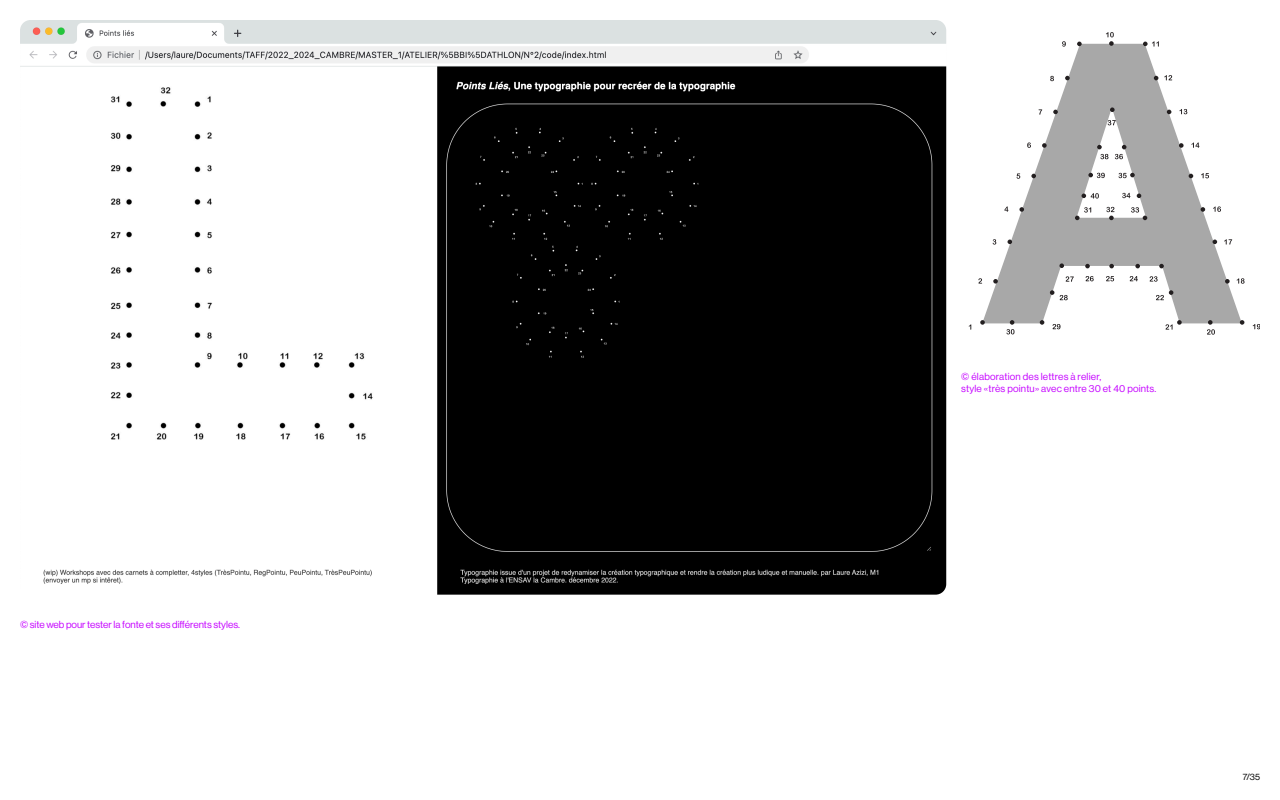
<style>
.page{position:relative;width:1280px;height:800px;background:#fff}
.page>*{position:absolute;margin:0;border:0;box-sizing:border-box;transform-origin:0 0}
.t1{font:700 388.5px "Helvetica";color:#a8a8a8}
.t2{font:10px "N Haas Grotesk DS Pro 55 Rg";letter-spacing:.01em;color:#c605ff}
.t3{font:9px "N Haas Grotesk DS Pro 55 Rg";color:#000}
</style>
<div class="page">
<img style="left:20px;top:20px;width:926px;height:575px">
<div style="left:814px;top:47px;width:129px;height:18px;background:#fff"></div>
<svg style="left:980px;top:320px;width:5px;height:5px"></svg>
<svg style="left:993px;top:279px;width:5px;height:5px"></svg>
<svg style="left:1159px;top:264px;width:5px;height:4px"></svg>
<svg style="left:1135px;top:264px;width:5px;height:4px"></svg>
<svg style="left:1085px;top:264px;width:5px;height:4px"></svg>
<svg style="left:1109px;top:264px;width:5px;height:4px"></svg>
<svg style="left:1137px;top:194px;width:4px;height:4px"></svg>
<svg style="left:1110px;top:107px;width:5px;height:5px"></svg>
<svg style="left:1240px;top:320px;width:4px;height:5px"></svg>
<svg style="left:1040px;top:320px;width:4px;height:5px"></svg>
<svg style="left:1059px;top:263px;width:5px;height:5px"></svg>
<svg style="left:1008px;top:240px;width:4px;height:4px"></svg>
<svg style="left:1019px;top:207px;width:5px;height:5px"></svg>
<svg style="left:1042px;top:143px;width:5px;height:5px"></svg>
<svg style="left:1213px;top:240px;width:4px;height:4px"></svg>
<svg style="left:1031px;top:174px;width:5px;height:4px"></svg>
<svg style="left:1189px;top:174px;width:4px;height:4px"></svg>
<svg style="left:1201px;top:207px;width:4px;height:5px"></svg>
<svg style="left:1225px;top:279px;width:5px;height:5px"></svg>
<svg style="left:1053px;top:110px;width:5px;height:4px"></svg>
<svg style="left:1065px;top:76px;width:5px;height:4px"></svg>
<svg style="left:1167px;top:110px;width:4px;height:4px"></svg>
<svg style="left:1179px;top:143px;width:5px;height:5px"></svg>
<svg style="left:1077px;top:42px;width:5px;height:4px"></svg>
<svg style="left:1154px;top:76px;width:4px;height:4px"></svg>
<svg style="left:978px;top:278px;width:4px;height:6px"></svg>
<svg style="left:1166px;top:320px;width:16px;height:10px"></svg>
<svg style="left:1156px;top:290px;width:17px;height:10px"></svg>
<svg style="left:1050px;top:290px;width:18px;height:10px"></svg>
<svg style="left:1150px;top:276px;width:8px;height:6px"></svg>
<svg style="left:1130px;top:276px;width:8px;height:5px"></svg>
<svg style="left:1106px;top:276px;width:8px;height:5px"></svg>
<svg style="left:1086px;top:276px;width:8px;height:5px"></svg>
<svg style="left:1075px;top:207px;width:16px;height:13px"></svg>
<svg style="left:1106px;top:207px;width:9px;height:13px"></svg>
<svg style="left:1088px;top:173px;width:17px;height:5px"></svg>
<svg style="left:1082px;top:193px;width:17px;height:6px"></svg>
<svg style="left:1131px;top:207px;width:16px;height:13px"></svg>
<svg style="left:1122px;top:193px;width:8px;height:5px"></svg>
<svg style="left:1115px;top:145px;width:11px;height:14px"></svg>
<svg style="left:1097px;top:145px;width:11px;height:14px"></svg>
<svg style="left:1119px;top:173px;width:16px;height:5px"></svg>
<svg style="left:1108px;top:120px;width:8px;height:5px"></svg>
<svg style="left:993px;top:239px;width:3px;height:6px"></svg>
<svg style="left:1004px;top:206px;width:4px;height:6px"></svg>
<svg style="left:1017px;top:173px;width:3px;height:6px"></svg>
<svg style="left:1027px;top:142px;width:4px;height:6px"></svg>
<svg style="left:1039px;top:109px;width:3px;height:6px"></svg>
<svg style="left:1050px;top:76px;width:4px;height:5px"></svg>
<svg style="left:1062px;top:41px;width:4px;height:6px"></svg>
<svg style="left:1106px;top:32px;width:8px;height:14px"></svg>
<svg style="left:1143px;top:41px;width:16px;height:6px"></svg>
<svg style="left:1164px;top:75px;width:8px;height:5px"></svg>
<svg style="left:1179px;top:109px;width:8px;height:5px"></svg>
<svg style="left:1191px;top:142px;width:9px;height:6px"></svg>
<svg style="left:1201px;top:173px;width:8px;height:5px"></svg>
<svg style="left:1213px;top:206px;width:8px;height:6px"></svg>
<svg style="left:1224px;top:239px;width:8px;height:6px"></svg>
<svg style="left:1237px;top:278px;width:8px;height:6px"></svg>
<svg style="left:1253px;top:324px;width:7px;height:5px"></svg>
<svg style="left:1207px;top:320px;width:8px;height:15px"></svg>
<svg style="left:1053px;top:324px;width:8px;height:5px"></svg>
<svg style="left:1006px;top:320px;width:9px;height:14px"></svg>
<svg style="left:1066px;top:276px;width:8px;height:6px"></svg>
<p class="t2" style="left:20px;top:619px;width:221px">© site web pour tester la fonte et ses différents styles.</p>
<p class="t1" style="left:973px;top:-50px;width:277px">A</p>
<p class="t2" style="left:961px;top:371px;width:141px">© élaboration des lettres à relier,</p>
<p class="t2" style="left:961px;top:383px;width:197px">style «très pointu» avec entre 30 et 40 points.</p>
<p class="t3" style="left:1243px;top:772px;width:19px">7/35</p>
</div>
